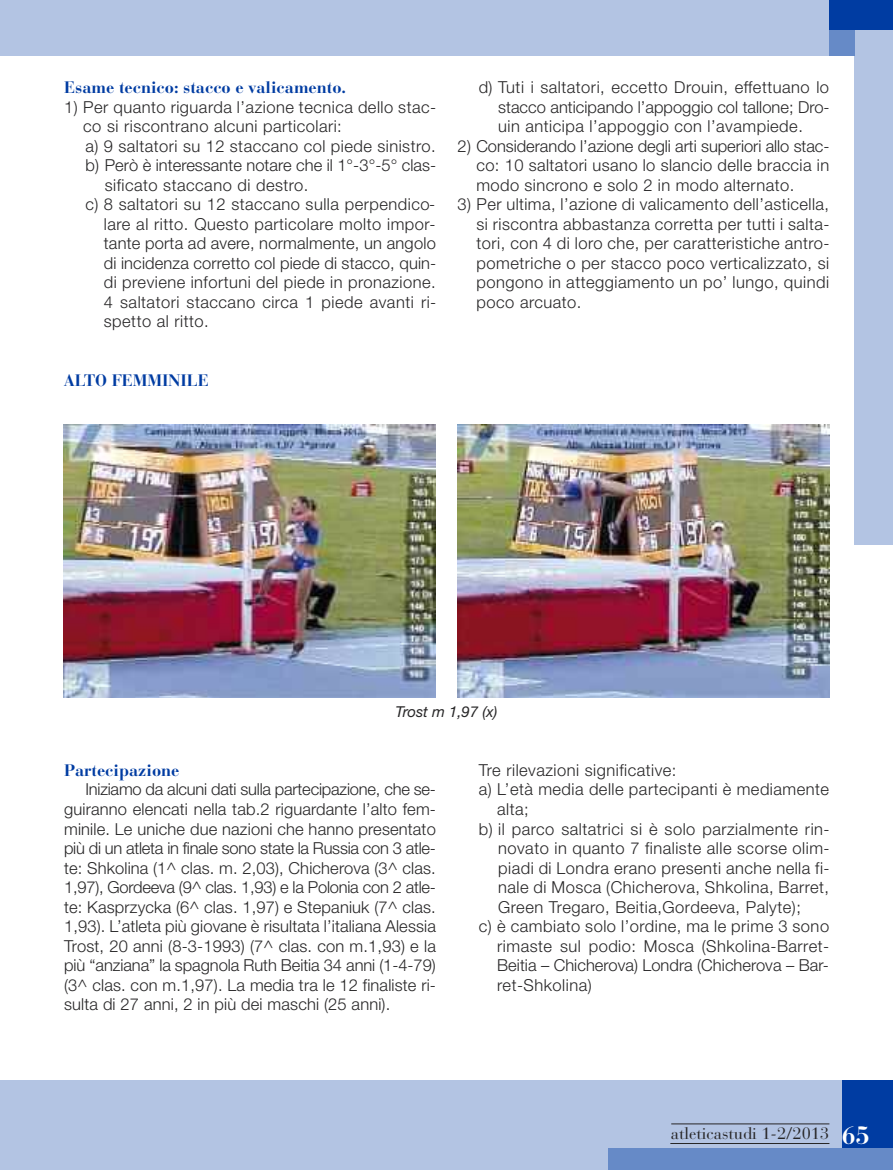
<style>
.page{position:relative;width:893px;height:1170px;background:#fff}
.page>*{position:absolute;margin:0;border:0;box-sizing:border-box;transform-origin:0 0}
.t1{font:300 16.5px/19.5px "Helvetica Neue";letter-spacing:.03em;color:#272627;text-align:justify}
.t2{font:300 16.5px "Helvetica Neue";letter-spacing:.005em;color:#272627}
.t3{font:700 16.5px "Bauer Bodoni";color:#003ca2}
.t4{font:300 16.5px "Helvetica Neue";letter-spacing:.01em;color:#272627}
.t5{font:16.5px "Bauer Bodoni";color:#272627}
.t6{font:italic 15px "Helvetica Neue";color:#272627}
.s1{font-weight:700;font-size:24.75px;color:#fff}
</style>
<div class="page">
<div style="left:855px;top:22px;width:38px;height:523px;background:#b3c4e3"></div>
<div style="left:0;top:0;width:893px;height:55px;background:#b3c4e3"></div>
<div style="left:0;top:1080px;width:893px;height:89px;background:#b3c4e3"></div>
<div style="left:842px;top:1080px;width:51px;height:68px;background:#003ca2"></div>
<div style="left:608px;top:1148px;width:285px;height:21px;background:#668ac7"></div>
<div style="left:829px;top:0;width:26px;height:55px;background:#668ac7"></div>
<div style="left:829px;top:0;width:64px;height:30px;background:#003ca2"></div>
<hr style="left:670px;top:1142px;width:159px;height:1px;background:#272627">
<hr style="left:671px;top:1123px;width:158px;height:1px;background:#272627">
<img style="left:64px;top:425px;width:371px;height:273px">
<img style="left:458px;top:425px;width:371px;height:273px">
<p class="t3" style="left:64px;top:81px;width:284px">Esame tecnico: stacco e valicamento.</p>
<p class="t1" style="left:64px;top:97px;width:374px">1) Per quanto riguarda l’azione tecnica dello stac-</p>
<p class="t1" style="left:83px;top:116px;width:260px">co si riscontrano alcuni particolari:</p>
<p class="t1" style="left:85px;top:136px;width:352px">a) 9 saltatori su 12 staccano col piede sinistro.</p>
<p class="t2" style="left:85px;top:155px;width:352px">b) Però è interessante notare che il 1°-3°-5° clas-</p>
<p class="t1" style="left:105px;top:175px;width:205px">sificato staccano di destro.</p>
<p class="t1" style="left:85px;top:194px;width:351px">c) 8 saltatori su 12 staccano sulla perpendico-</p>
<p class="t1" style="left:104px;top:214px;width:333px">lare al ritto. Questo particolare molto impor-</p>
<p class="t1" style="left:104px;top:233px;width:333px">tante porta ad avere, normalmente, un angolo</p>
<p class="t4" style="left:104px;top:253px;width:334px">di incidenza corretto col piede di stacco, quin-</p>
<p class="t1" style="left:104px;top:272px;width:333px">di previene infortuni del piede in pronazione.</p>
<p class="t1" style="left:104px;top:292px;width:334px">4 saltatori staccano circa 1 piede avanti ri-</p>
<p class="t1" style="left:104px;top:311px;width:106px">spetto al ritto.</p>
<p class="t3" style="left:64px;top:374px;width:147px">ALTO FEMMINILE</p>
<p class="t1" style="left:498px;top:77px;width:333px;text-indent:-19px">d) Tuti i saltatori, eccetto Drouin, effettuano lo stacco anticipando l’appoggio col tallone; Dro&shy;uin anticipa l’appoggio con l’avampiede.</p>
<p class="t1" style="left:476px;top:136px;width:355px;text-indent:-19px">2) Considerando l’azione degli arti superiori allo stac&shy;co: 10 saltatori usano lo slancio delle braccia in modo sincrono e solo 2 in modo alternato.</p>
<p class="t1" style="left:477px;top:194px;width:355px;text-indent:-19px">3) Per ultima, l’azione di valicamento dell’asticella, si riscontra abbastanza corretta per tutti i salta&shy;tori, con 4 di loro che, per caratteristiche antro&shy;pometriche o per stacco poco verticalizzato, si pongono in atteggiamento un po’ lungo, quindi poco arcuato.</p>
<p class="t6" style="left:395px;top:703px;width:103px">Trost m 1,97 (x)</p>
<p class="t3" style="left:64px;top:764px;width:117px">Partecipazione</p>
<p class="t1" style="left:64px;top:779px;width:373px;text-indent:21px">Iniziamo da alcuni dati sulla partecipazione, che se&shy;guiranno elencati nella tab.2 riguardante l’alto fem&shy;minile. Le uniche due nazioni che hanno presentato più di un atleta in finale sono state la Russia con 3 atle&shy;te: Shkolina (1^ clas. m. 2,03), Chicherova (3^ clas.<br>1,97), Gordeeva (9^ clas. 1,93) e la Polonia con 2 atle&shy;te: Kasprzycka (6^ clas. 1,97) e Stepaniuk (7^ clas.<br>1,93). L’atleta più giovane è risultata l’italiana Alessia Trost, 20 anni (8-3-1993) (7^ clas. con m.1,93) e la più “anziana” la spagnola Ruth Beitia 34 anni (1-4-79) (3^ clas. con m.1,97). La media tra le 12 finaliste ri&shy;sulta di 27 anni, 2 in più dei maschi (25 anni).</p>
<p class="t1" style="left:479px;top:760px;width:199px">Tre rilevazioni significative:</p>
<p class="t1" style="left:479px;top:779px;width:352px">a) L’età media delle partecipanti è mediamente</p>
<p class="t1" style="left:497px;top:799px;width:33px">alta;</p>
<p class="t1" style="left:479px;top:818px;width:352px">b) il parco saltatrici si è solo parzialmente rin-</p>
<p class="t1" style="left:498px;top:838px;width:333px">novato in quanto 7 finaliste alle scorse olim-</p>
<p class="t1" style="left:498px;top:857px;width:333px">piadi di Londra erano presenti anche nella fi-</p>
<p class="t1" style="left:498px;top:877px;width:333px">nale di Mosca (Chicherova, Shkolina, Barret,</p>
<p class="t1" style="left:498px;top:896px;width:304px">Green Tregaro, Beitia,Gordeeva, Palyte);</p>
<p class="t1" style="left:479px;top:916px;width:352px">c) è cambiato solo l’ordine, ma le prime 3 sono</p>
<p class="t1" style="left:497px;top:935px;width:333px">rimaste sul podio: Mosca (Shkolina-Barret-</p>
<p class="t2" style="left:497px;top:955px;width:333px">Beitia – Chicherova) Londra (Chicherova – Bar-</p>
<p class="t1" style="left:497px;top:974px;width:96px">ret-Shkolina)</p>
<p class="t5" style="left:671px;top:1127px;width:200px">atleticastudi 1-2/2013 <span class="s1">65</span></p>
</div>
